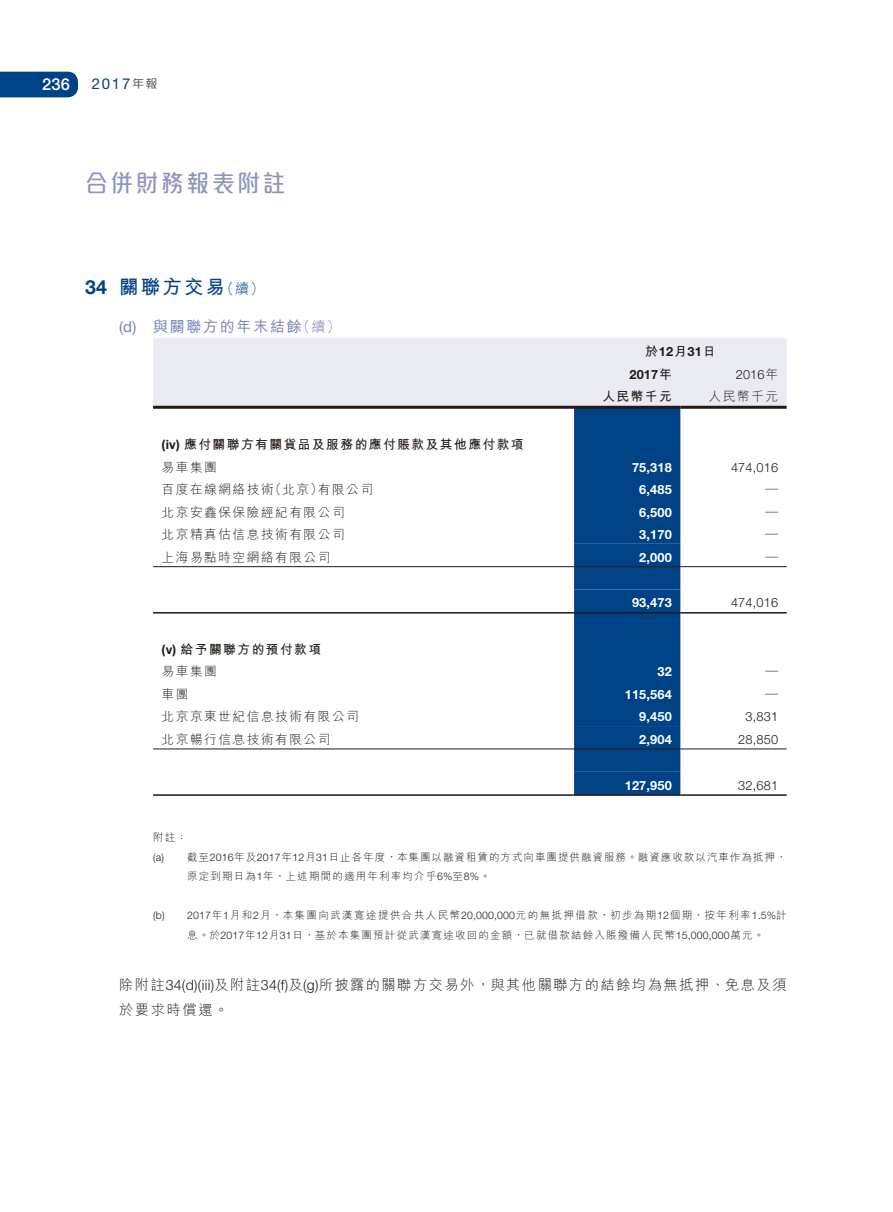
<style>
.page{position:relative;width:893px;height:1212px;background:#fff}
.page>*{position:absolute;margin:0;border:0;box-sizing:border-box;transform-origin:0 0}
.t1{font:500 24px "M Elle HK";letter-spacing:.115em;color:#8d93bd;scale:.95 1}
.t2{font:700 19.5px "M Hei HK";letter-spacing:.115em;color:#004286}
.t3{font:500 16.5px "Helvetica Neue";color:#fff}
.t4{font:500 15px "M Hei HK";letter-spacing:.115em;color:#747fb0}
.t5{font:15px "Helvetica Neue";color:#004286}
.t6{font:300 14.25px/25.5px "M Hei HK";letter-spacing:.105em;color:#231916}
.t7{font:300 12.75px "M Hei HK";letter-spacing:.115em;color:#231916}
.t8{font:700 12.75px "Helvetica Neue";letter-spacing:.015em;color:#fff}
.t9{font:700 12.75px/22.5px "M Hei HK";letter-spacing:.115em;color:#231916}
.t10{font:300 12.75px "Helvetica Neue";letter-spacing:.015em;color:#231916}
.t11{font:700 12.75px/22.5px "Helvetica Neue";letter-spacing:.015em;color:#231916}
.t12{font:300 10.5px/19.5px "M Hei HK";letter-spacing:.115em;color:#231916}
.t13{font:300 10.5px "M Hei HK";letter-spacing:.095em;color:#231916}
.s1{font-family:"M Elle HK";font-weight:500;font-size:12px;color:#666565}
.s2{font-family:"Helvetica Neue"}
.s3{font-weight:300;font-size:14.25px}
.s4{font-family:"Helvetica Neue";font-weight:400}
.s5{font-weight:300}
.s6{font-family:"M Hei HK"}
</style>
<div class="page">
<div style="left:0;top:72px;width:78px;height:25px;background:#004286"></div>
<div style="left:153px;top:338px;width:634px;height:68px;background:#eaeaf3"></div>
<div style="left:574px;top:409px;width:106px;height:385px;background:#004286"></div>
<hr style="left:153px;top:406px;width:421px;height:3px;background:#231916">
<hr style="left:574px;top:406px;width:106px;height:3px;background:#231916">
<hr style="left:680px;top:406px;width:107px;height:3px;background:#231916">
<hr style="left:153px;top:566px;width:421px;height:1px;background:#231916">
<hr style="left:574px;top:566px;width:106px;height:1px;background:#231916">
<hr style="left:680px;top:566px;width:107px;height:1px;background:#231916">
<hr style="left:153px;top:612px;width:421px;height:1px;background:#231916">
<hr style="left:574px;top:612px;width:106px;height:1px;background:#231916">
<hr style="left:680px;top:612px;width:107px;height:1px;background:#231916">
<hr style="left:153px;top:748px;width:421px;height:1px;background:#231916">
<hr style="left:574px;top:748px;width:106px;height:1px;background:#231916">
<hr style="left:680px;top:748px;width:107px;height:1px;background:#231916">
<hr style="left:153px;top:794px;width:421px;height:2px;background:#231916">
<hr style="left:574px;top:794px;width:106px;height:2px;background:#231916">
<hr style="left:680px;top:794px;width:107px;height:2px;background:#231916">
<h3 class="t3" style="left:42px;top:74px;width:29px">236</h3>
<h3 class="t5" style="left:92px;top:74px;width:67px">2017<span class="s1">年報</span></h3>
<h1 class="t1" style="left:85px;top:166px;width:213px">合併財務報表附註</h1>
<h2 class="t2" style="left:85px;top:272px;width:181px"><span class="s2">34</span> 關聯方交易<span class="s3">（續）</span></h2>
<h3 class="t4" style="left:119px;top:316px;width:223px"><span class="s4">(d)</span> 與關聯方的年末結餘<span class="s3">（續）</span></h3>
<p class="t9" style="left:162px;top:432px;width:364px"><span class="s2">(iv)</span> 應付關聯方有關貨品及服務的應付賬款及其他應付款項<span class="s5">易車集團</span></p>
<p class="t11" style="left:629px;top:340px;width:88px;text-indent:16px"><span class="s6">於</span>12<span class="s6">月</span>31<span class="s6">日<br></span>2017<span class="s6">年</span></p>
<p class="t10" style="left:736px;top:366px;width:44px">2016<span class="s6">年</span></p>
<p class="t9" style="left:602px;top:384px;width:71px">人民幣千元</p>
<p class="t7" style="left:709px;top:387px;width:71px">人民幣千元</p>
<p class="t8" style="left:632px;top:459px;width:41px">75,318</p>
<p class="t10" style="left:731px;top:459px;width:49px">474,016</p>
<p class="t7" style="left:162px;top:480px;width:213px">百度在線網絡技術（北京）有限公司</p>
<p class="t8" style="left:639px;top:482px;width:34px">6,485</p>
<p class="t7" style="left:765px;top:480px;width:14px">—</p>
<p class="t7" style="left:162px;top:503px;width:185px">北京安鑫保保險經紀有限公司</p>
<p class="t8" style="left:639px;top:504px;width:34px">6,500</p>
<p class="t7" style="left:765px;top:503px;width:14px">—</p>
<p class="t7" style="left:162px;top:525px;width:185px">北京精真估信息技術有限公司</p>
<p class="t8" style="left:639px;top:527px;width:34px">3,170</p>
<p class="t7" style="left:765px;top:525px;width:14px">—</p>
<p class="t7" style="left:162px;top:548px;width:170px">上海易點時空網絡有限公司</p>
<p class="t8" style="left:639px;top:549px;width:34px">2,000</p>
<p class="t7" style="left:765px;top:548px;width:14px">—</p>
<p class="t8" style="left:632px;top:595px;width:41px">93,473</p>
<p class="t10" style="left:731px;top:595px;width:49px">474,016</p>
<p class="t9" style="left:162px;top:637px;width:161px"><span class="s2">(v)</span> 給予關聯方的預付款項<span class="s5">易車集團</span></p>
<p class="t8" style="left:657px;top:664px;width:16px">32</p>
<p class="t7" style="left:765px;top:663px;width:14px">—</p>
<p class="t7" style="left:162px;top:685px;width:28px">車團</p>
<p class="t8" style="left:625px;top:686px;width:49px">115,564</p>
<p class="t7" style="left:765px;top:685px;width:14px">—</p>
<p class="t7" style="left:162px;top:708px;width:199px">北京京東世紀信息技術有限公司</p>
<p class="t8" style="left:639px;top:709px;width:34px">9,450</p>
<p class="t10" style="left:746px;top:709px;width:34px">3,831</p>
<p class="t7" style="left:162px;top:730px;width:170px">北京暢行信息技術有限公司</p>
<p class="t8" style="left:639px;top:731px;width:34px">2,904</p>
<p class="t10" style="left:738px;top:732px;width:41px">28,850</p>
<p class="t8" style="left:625px;top:777px;width:49px">127,950</p>
<p class="t10" style="left:738px;top:777px;width:41px">32,681</p>
<p class="t12" style="left:153px;top:827px;width:35px">附註：</p>
<p class="t13" style="left:153px;top:850px;width:635px"><span class="s2">(a)</span> 截至<span class="s2">2016</span>年及<span class="s2">2017</span>年<span class="s2">12</span>月<span class="s2">31</span>日止各年度，本集團以融資租賃的方式向車團提供融資服務。融資應收款以汽車作為抵押，</p>
<p class="t12" style="left:187px;top:866px;width:305px">原定到期日為<span class="s2">1</span>年，上述期間的適用年利率均介乎<span class="s2">6%</span>至<span class="s2">8%</span>。</p>
<p class="t12" style="left:187px;top:905px;width:601px;text-indent:-34px"><span class="s2">(b) 2017</span>年<span class="s2">1</span>月和<span class="s2">2</span>月，本集團向武漢寬途提供合共人民幣<span class="s2">20,000,000</span>元的無抵押借款，初步為期<span class="s2">12</span>個期，按年利率<span class="s2">1.5%</span>計息。於<span class="s2">2017</span>年<span class="s2">12</span>月<span class="s2">31</span>日，基於本集團預計從武漢寬途收回的金額，已就借款結餘入賬撥備人民幣<span class="s2">15,000,000</span>萬元。</p>
<h3 class="t6" style="left:119px;top:971px;width:669px">除附註<span class="s2">34(d)(iii)</span>及附註<span class="s2">34(f)</span>及<span class="s2">(g)</span>所披露的關聯方交易外，與其他關聯方的結餘均為無抵押、免息及須於要求時償還。</h3>
</div>
